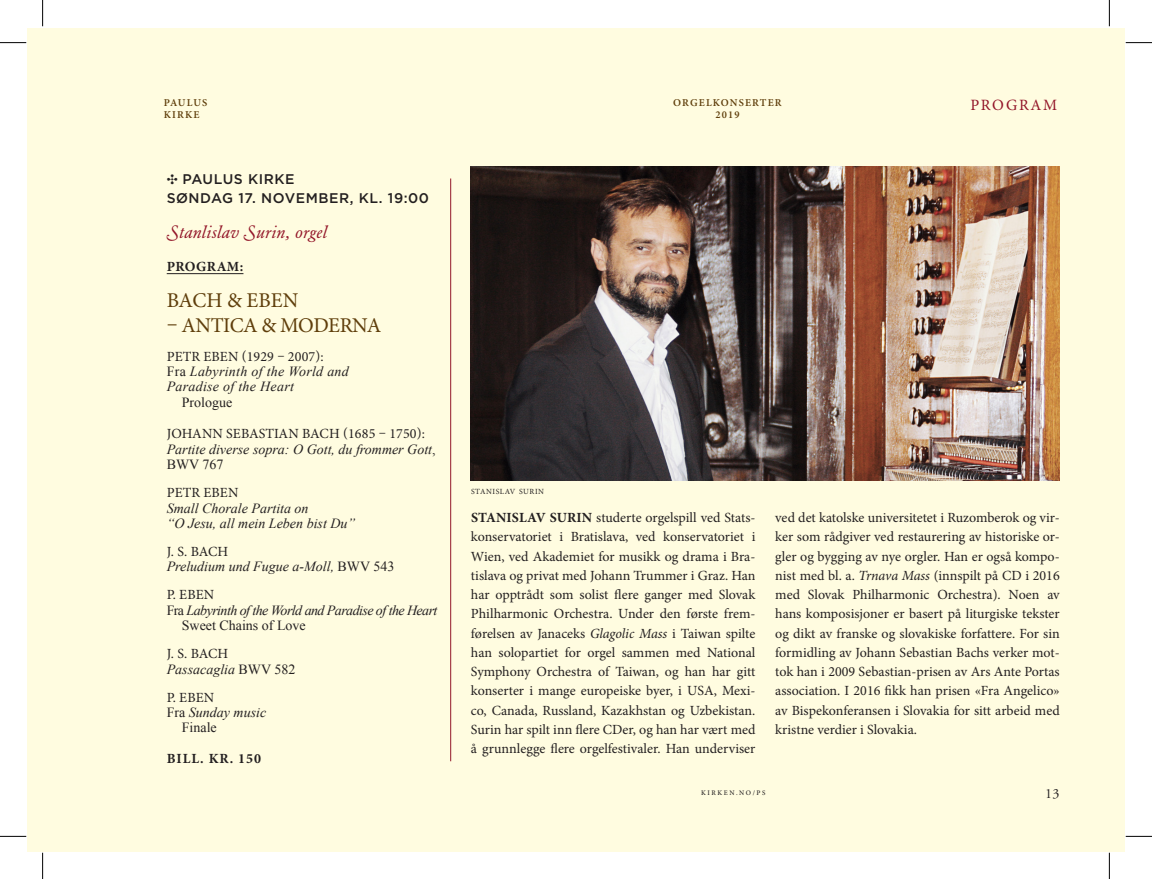
<style>
.page{position:relative;width:1152px;height:879px;background:#fff}
.page>*{position:absolute;margin:0;border:0;box-sizing:border-box;transform-origin:0 0}
.t1{font:21px "Minion Pro";letter-spacing:-.02em;color:#5f3e0b}
.t2{font:21px "Minion Pro";color:#5f3e0b}
.t3{font:italic 17.5px "Garamond BE Swash";letter-spacing:.02em;color:#931629}
.t4{font:15.75px "Minion Pro";letter-spacing:.11em;color:#931629}
.t5{font:14px/19.2px "Minion Pro";color:#231f20;text-align:justify}
.t6{font:italic 14px "Times New Roman";color:#231f20}
.t7{font:italic 14px "Times New Roman";letter-spacing:.02em;color:#231f20}
.t8{font:italic 14px "Times New Roman";letter-spacing:-.04em;color:#231f20}
.t9{font:500 14px "Gotham";letter-spacing:.04em;color:#231f20}
.t10{font:14px "Times New Roman";color:#231f20}
.t11{font:700 14px "Minion Pro";letter-spacing:.055em;color:#231f20}
.t12{font:700 14px "Minion Pro";letter-spacing:.03em;color:#231f20}
.t13{font:14px "Adobe Garamond Pro";color:#231f20}
.t14{font:600 10.5px/12.1px "Minion Pro";letter-spacing:.11em;color:#5f3e0b;text-align:center}
.t15{font:7.88px "Minion Pro";letter-spacing:.07em;color:#231f20}
.t16{font:500 7px "Minion Pro";letter-spacing:.22em;color:#231f20}
.s1{font-style:normal}
.s2{font-weight:700}
.s3{font-style:italic}
</style>
<div class="page">
<div style="left:28px;top:28px;width:15px;height:823px;background:#fffce0"></div>
<div style="left:43px;top:28px;width:1081px;height:823px;background:#fffce0"></div>
<hr style="left:167px;top:273px;width:76px;height:1px;background:#231f20">
<img style="left:471px;top:167px;width:589px;height:313px">
<hr style="left:450px;top:179px;width:1px;height:582px;background:#931629">
<svg style="left:0;top:42px;width:26px;height:1px"></svg>
<svg style="left:1126px;top:42px;width:26px;height:1px"></svg>
<svg style="left:0;top:836px;width:26px;height:1px"></svg>
<svg style="left:1126px;top:836px;width:26px;height:1px"></svg>
<svg style="left:42px;top:0;width:1px;height:26px"></svg>
<svg style="left:42px;top:853px;width:1px;height:26px"></svg>
<svg style="left:1109px;top:0;width:1px;height:26px"></svg>
<svg style="left:1109px;top:853px;width:1px;height:26px"></svg>
<p class="t14" style="left:164px;top:97px;width:45px">PAULUS</p>
<p class="t14" style="left:164px;top:109px;width:37px">KIRKE</p>
<p class="t9" style="left:167px;top:171px;width:129px">✣ PAULUS KIRKE</p>
<p class="t9" style="left:167px;top:190px;width:264px">SØNDAG 17. NOVEMBER, KL. 19:00</p>
<p class="t3" style="left:167px;top:221px;width:162px">Stanlislav Surin, orgel</p>
<p class="t12" style="left:167px;top:257px;width:78px">PROGRAM:</p>
<p class="t2" style="left:167px;top:287px;width:133px">BACH &amp; EBEN</p>
<p class="t1" style="left:167px;top:311px;width:216px">– ANTICA &amp; MODERNA</p>
<p class="t5" style="left:167px;top:347px;width:158px">PETR EBEN (1929 – 2007):</p>
<p class="t7" style="left:167px;top:362px;width:184px"><span class="s1">Fra</span> Labyrinth of the World and</p>
<p class="t7" style="left:167px;top:377px;width:129px">Paradise of the Heart</p>
<p class="t10" style="left:182px;top:393px;width:52px">Prologue</p>
<p class="t5" style="left:167px;top:424px;width:260px">JOHANN SEBASTIAN BACH (1685 – 1750):</p>
<p class="t6" style="left:167px;top:439px;width:270px">Partite diverse sopra: O Gott, du frommer Gott<span class="s1">,</span></p>
<p class="t10" style="left:167px;top:455px;width:58px">BWV 767</p>
<p class="t5" style="left:167px;top:483px;width:73px">PETR EBEN</p>
<p class="t6" style="left:167px;top:498px;width:143px">Small Chorale Partita on</p>
<p class="t6" style="left:167px;top:514px;width:190px">“O Jesu, all mein Leben bist Du”</p>
<p class="t5" style="left:167px;top:542px;width:63px">J. S. BACH</p>
<p class="t6" style="left:167px;top:557px;width:229px">Preludium und Fugue a-Moll, <span class="s1">BWV 543</span></p>
<p class="t5" style="left:167px;top:585px;width:49px">P. EBEN</p>
<p class="t8" style="left:167px;top:600px;width:272px"><span class="s1">Fra</span> Labyrinth of the World and Paradise of the Heart</p>
<p class="t10" style="left:182px;top:616px;width:126px">Sweet Chains of Love</p>
<p class="t5" style="left:167px;top:644px;width:63px">J. S. BACH</p>
<p class="t6" style="left:167px;top:659px;width:130px">Passacaglia <span class="s1">BWV 582</span></p>
<p class="t5" style="left:167px;top:687px;width:49px">P. EBEN</p>
<p class="t6" style="left:167px;top:703px;width:101px"><span class="s1">Fra</span> Sunday music</p>
<p class="t10" style="left:182px;top:718px;width:36px">Finale</p>
<p class="t11" style="left:167px;top:749px;width:96px">BILL. KR. 150</p>
<p class="t14" style="left:673px;top:97px;width:110px">ORGELKONSERTER<br>2019</p>
<p class="t15" style="left:471px;top:486px;width:75px">STANISLAV SURIN</p>
<p class="t4" style="left:970px;top:94px;width:88px">PROGRAM</p>
<p class="t5" style="left:471px;top:508px;width:286px"><span class="s2">STANISLAV SURIN</span> studerte orgelspill ved Stats&shy;konservatoriet i Bratislava, ved konservatoriet i Wien, ved Akademiet for musikk og drama i Bra&shy;tislava og privat med Johann Trummer i Graz. Han har opptrådt som solist flere ganger med Slovak Philharmonic Orchestra. Under den første frem&shy;førelsen av Janaceks <span class="s3">Glagolic Mass</span> i Taiwan spilte han solopartiet for orgel sammen med National Symphony Orchestra of Taiwan, og han har gitt konserter i mange europeiske byer, i USA, Mexi&shy;co, Canada, Russland, Kazakhstan og Uzbekistan.<br>Surin har spilt inn flere CDer, og han har vært med å grunnlegge flere orgelfestivaler. Han underviser</p>
<p class="t5" style="left:775px;top:508px;width:286px">ved det katolske universitetet i Ruzomberok og vir&shy;ker som rådgiver ved restaurering av historiske or&shy;gler og bygging av nye orgler. Han er også kompo&shy;nist med bl. a. <span class="s3">Trnava Mass</span> (innspilt på CD i 2016 med Slovak Philharmonic Orchestra). Noen av hans komposisjoner er basert på liturgiske tekster og dikt av franske og slovakiske forfattere. For sin formidling av Johann Sebastian Bachs verker mot&shy;tok han i 2009 Sebastian-prisen av Ars Ante Portas association. I 2016 fikk han prisen «Fra Angelico» av Bispekonferansen i Slovakia for sitt arbeid med kristne verdier i Slovakia.</p>
<p class="t16" style="left:701px;top:788px;width:66px">KIRKEN.NO/PS</p>
<p class="t13" style="left:1045px;top:785px;width:16px">13</p>
</div>
